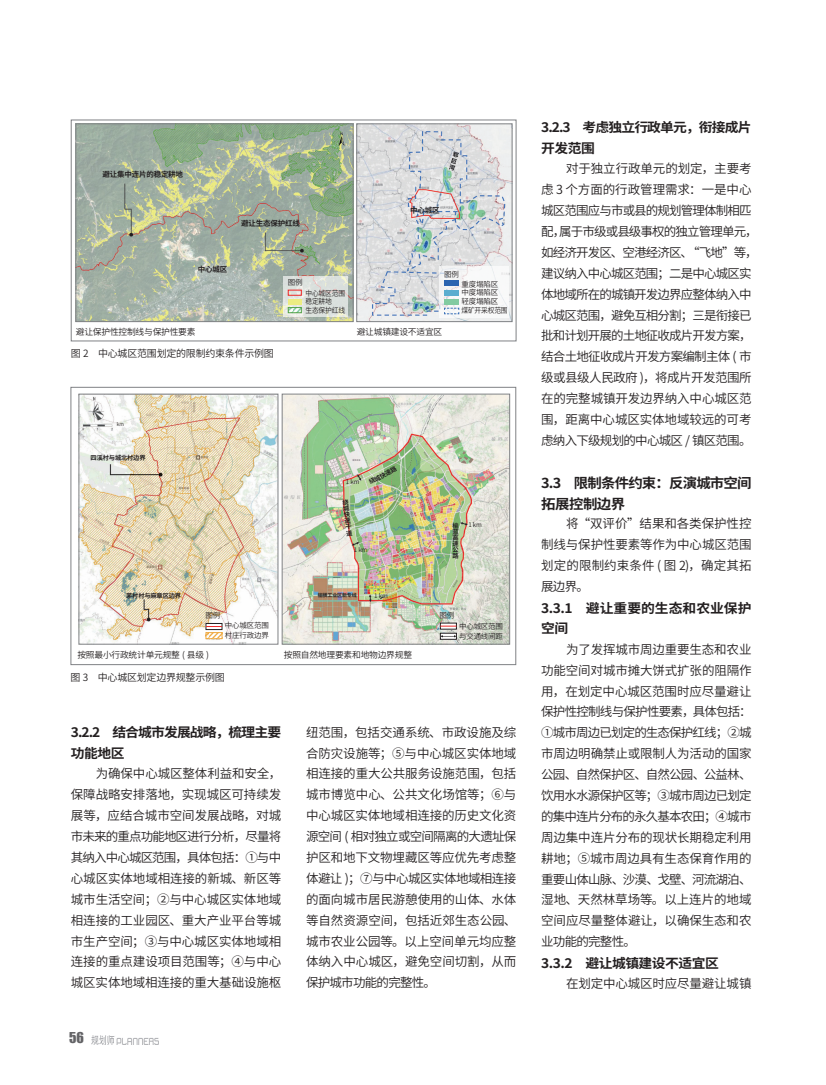
<style>
.page{position:relative;width:826px;height:1085px;background:#fff}
.page>*{position:absolute;margin:0;border:0;box-sizing:border-box;transform-origin:0 0}
.二级标题{font:700 13.75px/20.9px "Source Han Sans CN";letter-spacing:-.06em;color:#231f20;scale:1.05 1}
.t1{font:13.75px "Impact";color:#636366}
.三级标题{font:700 13.12px/20.9px "Source Han Sans CN";letter-spacing:-.06em;color:#231f20;scale:1.05 1}
.三级标题-2{font:700 13.12px/20.9px "Source Han Sans CN";color:#231f20;scale:1.05 1}
.三级标题-3{font:700 13.12px "Source Han Sans CN";letter-spacing:-.035em;color:#231f20;scale:1.05 1}
.正文{font:12.5px/20.9px "Source Han Sans CN";letter-spacing:-.01em;color:#231f20;text-align:justify}
.正文-2{font:12.5px/20.9px "Source Han Sans CN";letter-spacing:-.07em;color:#231f20}
.图说{font:10px "Source Han Sans CN";letter-spacing:-.025em;color:#231f20}
.框图文字{font:8.75px "Source Han Sans CN";letter-spacing:-.025em;color:#231f20}
.图例文字{font:7.5px "Source Han Sans CN";letter-spacing:-.025em;color:#231f20}
.图例文字-2{font:700 7.5px "Source Han Sans CN";letter-spacing:-.025em;color:#231f20}
.图例文字-3{font:7.5px "Source Han Sans CN";letter-spacing:-.025em;color:#231f20;scale:.9 1}
.图例文字-4{font:700 6.25px/6.1px "Source Han Sans CN";letter-spacing:-.025em;color:#231f20;text-align:justify}
.图例文字-5{font:6.25px "Source Han Sans CN";letter-spacing:-.025em;color:#231f20}
.图例文字-6{font:700 5px "Source Han Sans CN";letter-spacing:-.025em;color:#231f20}
.图例文字-7{font:5px "Source Han Sans CN";color:#231f20}
</style>
<div class="page">
<img style="left:91px;top:1035px;width:68px;height:9px">
<div style="left:71px;top:120px;width:445px;height:221px;border:1px solid #808285"></div>
<img style="left:78px;top:126px;width:273px;height:194px">
<div style="left:76px;top:124px;width:277px;height:198px;border:1px solid #808285"></div>
<img style="left:358px;top:126px;width:152px;height:194px">
<div style="left:356px;top:124px;width:156px;height:198px;border:1px solid #808285"></div>
<svg style="left:284px;top:276px;width:64px;height:41px;background:#dee0da"></svg>
<div style="left:288px;top:290px;width:14px;height:5px;border:1px solid #ee2928"></div>
<div style="left:288px;top:299px;width:13px;height:5px;background:#ecec82"></div>
<svg style="left:290px;top:309px;width:10px;height:2px"></svg>
<div style="left:288px;top:307px;width:14px;height:6px;border:1px solid #51a146"></div>
<svg style="left:439px;top:266px;width:70px;height:51px"></svg>
<div style="left:444px;top:280px;width:15px;height:6px;background:#2b64b0"></div>
<div style="left:444px;top:290px;width:15px;height:5px;background:#5badcf"></div>
<div style="left:444px;top:299px;width:15px;height:6px;background:#82cba1"></div>
<svg style="left:443px;top:307px;width:16px;height:7px"></svg>
<img style="left:284px;top:396px;width:224px;height:246px">
<div style="left:282px;top:394px;width:228px;height:250px;border:1px solid #808285"></div>
<img style="left:81px;top:396px;width:195px;height:246px">
<div style="left:79px;top:394px;width:199px;height:250px;border:1px solid #808285"></div>
<div style="left:71px;top:387px;width:445px;height:277px;border:1px solid #808285"></div>
<div style="left:206px;top:623px;width:16px;height:6px;background:#fff"></div>
<div style="left:206px;top:623px;width:16px;height:6px;border:1px solid #231f20"></div>
<svg style="left:206px;top:626px;width:16px;height:11px"></svg>
<div style="left:206px;top:632px;width:16px;height:7px;border:1px solid #efab44"></div>
<svg style="left:442px;top:624px;width:12px;height:3px"></svg>
<svg style="left:440px;top:625px;width:16px;height:1px"></svg>
<div style="left:440px;top:633px;width:16px;height:6px;background:#fff"></div>
<svg style="left:440px;top:635px;width:16px;height:2px"></svg>
<p class="图例文字-2" style="left:102px;top:170px;width:82px">避让集中连片的稳定耕地</p>
<p class="图例文字-2" style="left:241px;top:219px;width:60px">避让生态保护红线</p>
<p class="图例文字-2" style="left:198px;top:265px;width:31px">中心城区</p>
<p class="图例文字" style="left:288px;top:278px;width:16px">图例</p>
<p class="图例文字-3" style="left:305px;top:288px;width:46px">中心城区范围</p>
<p class="图例文字-3" style="left:305px;top:297px;width:31px">稳定耕地</p>
<p class="图例文字-3" style="left:305px;top:306px;width:46px">生态保护红线</p>
<p class="图例文字-2" style="left:410px;top:206px;width:31px">中心城区</p>
<p class="图例文字" style="left:444px;top:269px;width:16px">图例</p>
<p class="图例文字" style="left:461px;top:279px;width:38px">重度塌陷区</p>
<p class="图例文字" style="left:461px;top:288px;width:38px">中度塌陷区</p>
<p class="图例文字" style="left:461px;top:297px;width:38px">轻度塌陷区</p>
<p class="图例文字-3" style="left:461px;top:306px;width:53px">煤矿开采权范围</p>
<p class="框图文字" style="left:76px;top:326px;width:121px">避让保护性控制线与保护性要素</p>
<p class="框图文字" style="left:357px;top:326px;width:87px">避让城镇建设不适宜区</p>
<p class="图说" style="left:71px;top:348px;width:204px">图 2 中心城区范围划定的限制约束条件示例图</p>
<p class="图例文字-7" style="left:117px;top:422px;width:9px">km</p>
<p class="图例文字-4" style="left:91px;top:455px;width:56px">四溪村与城北村边界</p>
<p class="图例文字-5" style="left:346px;top:478px;width:15px">1 km</p>
<p class="图例文字-4" style="left:342px;top:500px;width:5px;rotate:-7deg">绕城快速干道</p>
<p class="图例文字-4" style="left:368px;top:479px;width:32px;rotate:-28deg">绕城快速路</p>
<p class="图例文字-5" style="left:354px;top:545px;width:15px">1 km</p>
<p class="图例文字-4" style="left:452px;top:522px;width:8px">榆蓝高速公路</p>
<p class="图例文字-5" style="left:468px;top:520px;width:15px">1 km</p>
<p class="图例文字-4" style="left:126px;top:593px;width:56px">茅村村与麻章区边界</p>
<p class="图例文字-6" style="left:318px;top:592px;width:41px">榆横工业区新专线</p>
<p class="图例文字-5" style="left:374px;top:592px;width:15px">1 km</p>
<p class="图例文字" style="left:206px;top:611px;width:16px">图例</p>
<p class="图例文字" style="left:439px;top:610px;width:16px">图例</p>
<p class="图例文字" style="left:225px;top:621px;width:46px">中心城区范围</p>
<p class="图例文字" style="left:225px;top:631px;width:46px">村庄行政边界</p>
<p class="框图文字" style="left:77px;top:650px;width:133px">按照最小行政统计单元规整 ( 县级 )</p>
<p class="框图文字" style="left:284px;top:650px;width:130px">按照自然地理要素和地物边界规整</p>
<p class="图说" style="left:71px;top:671px;width:156px">图 3 中心城区划定边界规整示例图</p>
<p class="图例文字" style="left:459px;top:622px;width:46px">中心城区范围</p>
<p class="图例文字" style="left:459px;top:632px;width:46px">与交通线间距</p>
<p class="三级标题" style="left:71px;top:722px;width:202px">3.2.2 结合城市发展战略，梳理主要功能地区</p>
<p class="正文" style="left:71px;top:763px;width:212px;text-indent:25px">为确保中心城区整体利益和安全，保障战略安排落地，实现城区可持续发展等，应结合城市空间发展战略，对城市未来的重点功能地区进行分析，尽量将其纳入中心城区范围，具体包括：①与中心城区实体地域相连接的新城、新区等城市生活空间；②与中心城区实体地域相连接的工业园区、重大产业平台等城市生产空间；③与中心城区实体地域相连接的重点建设项目范围等；④与中心城区实体地域相连接的重大基础设施枢</p>
<p class="t1" style="left:69px;top:1026px;width:16px">56</p>
<p class="正文" style="left:306px;top:721px;width:212px">纽范围，包括交通系统、市政设施及综合防灾设施等；⑤与中心城区实体地域相连接的重大公共服务设施范围，包括城市博览中心、公共文化场馆等；⑥与中心城区实体地域相连接的历史文化资源空间 ( 相对独立或空间隔离的大遗址保护区和地下文物埋藏区等应优先考虑整体避让 )；⑦与中心城区实体地域相连接的面向城市居民游憩使用的山体、水体等自然资源空间，包括近郊生态公园、城市农业公园等。以上空间单元均应整体纳入中心城区，避免空间切割，从而保护城市功能的完整性。</p>
<p class="三级标题" style="left:541px;top:117px;width:202px">3.2.3 考虑独立行政单元，衔接成片开发范围</p>
<p class="正文-2" style="left:541px;top:158px;width:218px;text-indent:25px">对于独立行政单元的划定，主要考虑 3 个方面的行政管理需求：一是中心城区范围应与市或县的规划管理体制相匹配，属于市级或县级事权的独立管理单元，如经济开发区、空港经济区、“飞地”等，建议纳入中心城区范围；二是中心城区实体地域所在的城镇开发边界应整体纳入中心城区范围，避免互相分割；三是衔接已批和计划开展的土地征收成片开发方案，结合土地征收成片开发方案编制主体 ( 市级或县级人民政府 )，将成片开发范围所在的完整城镇开发边界纳入中心城区范围，距离中心城区实体地域较远的可考虑纳入下级规划的中心城区 / 镇区范围。</p>
<p class="二级标题" style="left:541px;top:472px;width:202px">3.3 限制条件约束：反演城市空间拓展控制边界</p>
<p class="正文" style="left:541px;top:513px;width:212px;text-indent:25px">将“双评价”结果和各类保护性控制线与保护性要素等作为中心城区范围划定的限制约束条件 ( 图 2)，确定其拓展边界。</p>
<p class="三级标题-2" style="left:541px;top:597px;width:202px">3.3.1 避让重要的生态和农业保护空间</p>
<p class="正文" style="left:541px;top:639px;width:212px;text-indent:25px">为了发挥城市周边重要生态和农业功能空间对城市摊大饼式扩张的阻隔作用，在划定中心城区范围时应尽量避让保护性控制线与保护性要素，具体包括：①城市周边已划定的生态保护红线；②城市周边明确禁止或限制人为活动的国家公园、自然保护区、自然公园、公益林、饮用水水源保护区等；③城市周边已划定的集中连片分布的永久基本农田；④城市周边集中连片分布的现状长期稳定利用耕地；⑤城市周边具有生态保育作用的重要山体山脉、沙漠、戈壁、河流湖泊、湿地、天然林草场等。以上连片的地域空间应尽量整体避让，以确保生态和农业功能的完整性。</p>
<p class="三级标题-3" style="left:541px;top:955px;width:171px">3.3.2 避让城镇建设不适宜区</p>
<p class="正文" style="left:566px;top:973px;width:187px">在划定中心城区时应尽量避让城镇</p>
</div>
